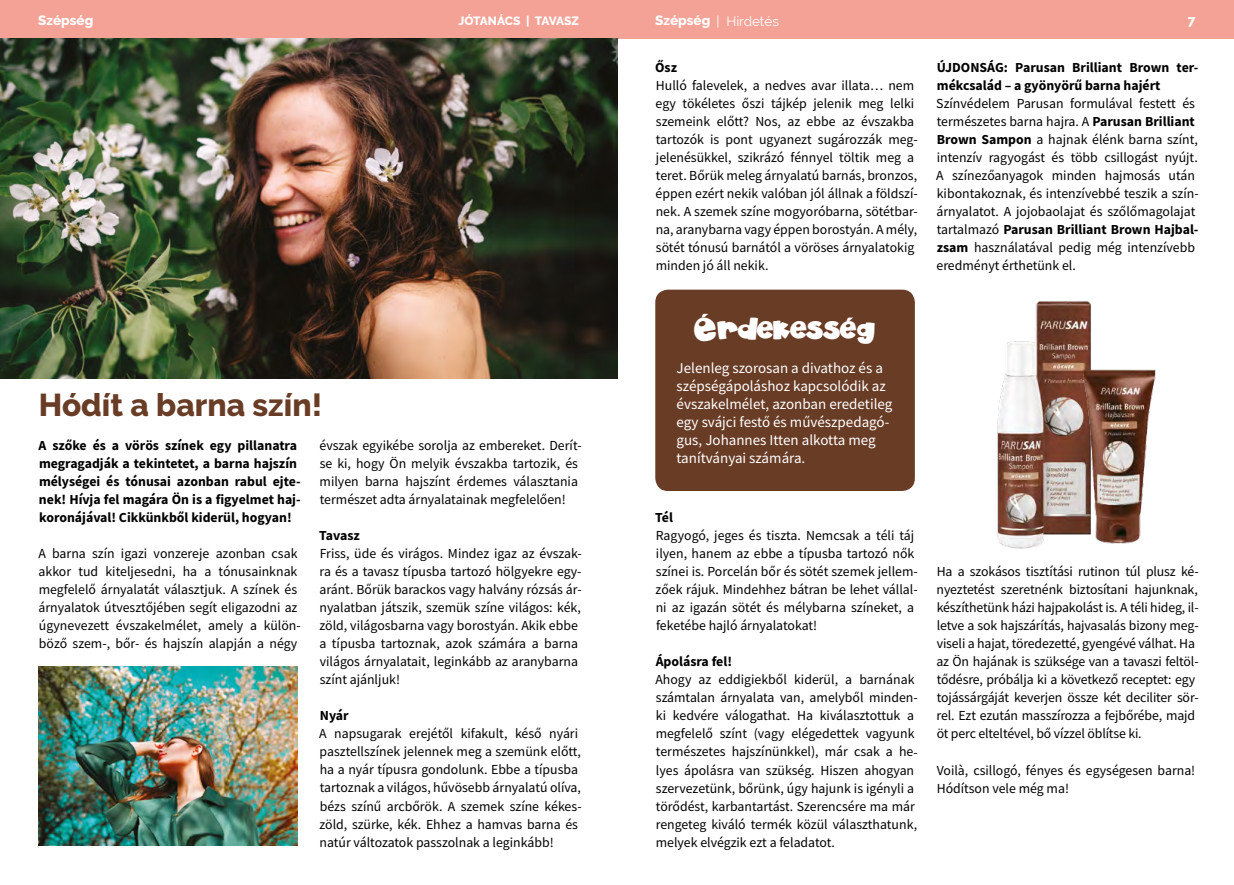
<style>
.page{position:relative;width:1234px;height:885px;background:#fff}
.page>*{position:absolute;margin:0;border:0;box-sizing:border-box;transform-origin:0 0}
.t1{font:800 31.5px "Raleway";color:#693c26}
.t2{font:24px "aka Dylan Plain";letter-spacing:-.01em;color:#fff}
.t3{font:15px/18px "Source Sans Pro";color:#fff}
.t4{font:13.8px/18px "Source Sans Pro";color:#000}
.t5{font:700 13.8px/18px "Source Sans Pro";color:#000}
.t6{font:13.5px "Raleway";color:#fff}
.t7{font:800 13.5px "Raleway";color:#fff}
.t8{font:800 12px "Raleway";letter-spacing:-.02em;color:#fff}
.s1{font-weight:800}
.s2{font-weight:700}
</style>
<div class="page">
<div style="left:0;top:0;width:617px;height:38px;background:#f4a296"></div>
<div style="left:617px;top:0;width:616px;height:38px;background:#f4a296"></div>
<div style="left:655px;top:289px;width:259px;height:202px;background:#693c26;border-radius:13px"></div>
<img style="left:0;top:38px;width:617px;height:340px">
<img style="left:38px;top:666px;width:260px;height:179px">
<img style="left:997px;top:301px;width:94px;height:248px">
<img style="left:1072px;top:364px;width:84px;height:184px">
<p class="t7" style="left:38px;top:13px;width:57px">Szépség</p>
<p class="t8" style="left:458px;top:14px;width:122px">JÓTANÁCS | TAVASZ</p>
<p class="t6" style="left:655px;top:13px;width:125px"><span class="s1">Szépség</span> | Hirdetés</p>
<p class="t7" style="left:1187px;top:13px;width:9px">7</p>
<h1 class="t1" style="left:39px;top:387px;width:285px">Hódít a barna szín!</h1>
<p class="t5" style="left:38px;top:436px;width:264px">A szőke és a vörös színek egy pillanatra megragadják a tekintetet, a barna hajszín mélységei és tónusai azonban rabul ejte&shy;nek! Hívja fel magára Ön is a figyelmet haj&shy;koronájával! Cikkünkből kiderül, hogyan!</p>
<p class="t4" style="left:38px;top:544px;width:264px">A barna szín igazi vonzereje azonban csak akkor tud kiteljesedni, ha a tónusainknak megfelelő árnyalatát választjuk. A színek és árnyalatok útvesztőjében segít eligazodni az úgynevezett évszakelmélet, amely a külön&shy;böző szem-, bőr- és hajszín alapján a négy</p>
<p class="t4" style="left:319px;top:436px;width:263px">évszak egyikébe sorolja az embereket. Derít&shy;se ki, hogy Ön melyik évszakba tartozik, és milyen barna hajszínt érdemes választania természet adta árnyalatainak megfelelően!</p>
<p class="t5" style="left:319px;top:526px;width:42px">Tavasz</p>
<p class="t4" style="left:319px;top:544px;width:264px">Friss, üde és virágos. Mindez igaz az évszak&shy;ra és a tavasz típusba tartozó hölgyekre egy&shy;aránt. Bőrük barackos vagy halvány rózsás ár&shy;nyalatban játszik, szemük színe világos: kék, zöld, világosbarna vagy borostyán. Akik ebbe a típusba tartoznak, azok számára a barna világos árnyalatait, leginkább az aranybarna színt ajánljuk!</p>
<p class="t5" style="left:320px;top:706px;width:30px">Nyár</p>
<p class="t4" style="left:319px;top:724px;width:264px">A napsugarak erejétől kifakult, késő nyári pasztellszínek jelennek meg a szemünk előtt, ha a nyár típusra gondolunk. Ebbe a típusba tartoznak a világos, hűvösebb árnyalatú olíva, bézs színű arcbőrök. A szemek színe kékes&shy;zöld, szürke, kék. Ehhez a hamvas barna és natúr változatok passzolnak a leginkább!</p>
<p class="t5" style="left:655px;top:58px;width:23px">Ősz</p>
<p class="t4" style="left:655px;top:76px;width:263px">Hulló falevelek, a nedves avar illata… nem egy tökéletes őszi tájkép jelenik meg lelki szemeink előtt? Nos, az ebbe az évszakba tartozók is pont ugyanezt sugározzák meg&shy;jelenésükkel, szikrázó fénnyel töltik meg a teret. Bőrük meleg árnyalatú barnás, bronzos, éppen ezért nekik valóban jól állnak a földszí&shy;nek. A szemek színe mogyoróbarna, sötétbar&shy;na, aranybarna vagy éppen borostyán. A mély, sötét tónusú barnától a vöröses árnyalatokig minden jó áll nekik.</p>
<h2 class="t2" style="left:694px;top:313px;width:183px">Érdekesség</h2>
<p class="t3" style="left:676px;top:359px;width:217px">Jelenleg szorosan a divathoz és a szépségápoláshoz kapcsolódik az évszakelmélet, azonban eredetileg egy svájci festő és művészpedagó&shy;gus, Johannes Itten alkotta meg tanítványai számára.</p>
<p class="t5" style="left:655px;top:508px;width:19px">Tél</p>
<p class="t4" style="left:655px;top:526px;width:263px">Ragyogó, jeges és tiszta. Nemcsak a téli táj ilyen, hanem az ebbe a típusba tartozó nők színei is. Porcelán bőr és sötét szemek jellem&shy;zőek rájuk. Mindehhez bátran be lehet vállal&shy;ni az igazán sötét és mélybarna színeket, a feketébe hajló árnyalatokat!</p>
<p class="t5" style="left:655px;top:652px;width:78px">Ápolásra fel!</p>
<p class="t4" style="left:655px;top:670px;width:264px">Ahogy az eddigiekből kiderül, a barnának számtalan árnyalata van, amelyből minden&shy;ki kedvére válogathat. Ha kiválasztottuk a megfelelő színt (vagy elégedettek vagyunk természetes hajszínünkkel), már csak a he&shy;lyes ápolásra van szükség. Hiszen ahogyan szervezetünk, bőrünk, úgy hajunk is igényli a törődést, karbantartást. Szerencsére ma már rengeteg kiváló termék közül választhatunk, melyek elvégzik ezt a feladatot.</p>
<p class="t5" style="left:936px;top:58px;width:263px">ÚJDONSÁG: Parusan Brilliant Brown ter&shy;mékcsalád – a gyönyörű barna hajért</p>
<p class="t4" style="left:935px;top:94px;width:264px">Színvédelem Parusan formulával festett és természetes barna hajra. A <span class="s2">Parusan Brilliant Brown Sampon</span> a hajnak élénk barna színt, intenzív ragyogást és több csillogást nyújt.<br>A színezőanyagok minden hajmosás után kibontakoznak, és intenzívebbé teszik a szín&shy;árnyalatot. A jojobaolajat és szőlőmagolajat tartalmazó <span class="s2">Parusan Brilliant Brown Hajbal&shy;zsam</span> használatával pedig még intenzívebb eredményt érthetünk el.</p>
<p class="t4" style="left:936px;top:562px;width:264px">Ha a szokásos tisztítási rutinon túl plusz ké&shy;nyeztetést szeretnénk biztosítani hajunknak, készíthetünk házi hajpakolást is. A téli hideg, il&shy;letve a sok hajszárítás, hajvasalás bizony meg&shy;viseli a hajat, töredezetté, gyengévé válhat. Ha az Ön hajának is szüksége van a tavaszi feltöl&shy;tődésre, próbálja ki a következő receptet: egy tojássárgáját keverjen össze két deciliter sör&shy;rel. Ezt ezután masszírozza a fejbőrébe, majd öt perc elteltével, bő vízzel öblítse ki.</p>
<p class="t4" style="left:936px;top:760px;width:260px">Voilà, csillogó, fényes és egységesen barna!<br>Hódítson vele még ma!</p>
</div>
